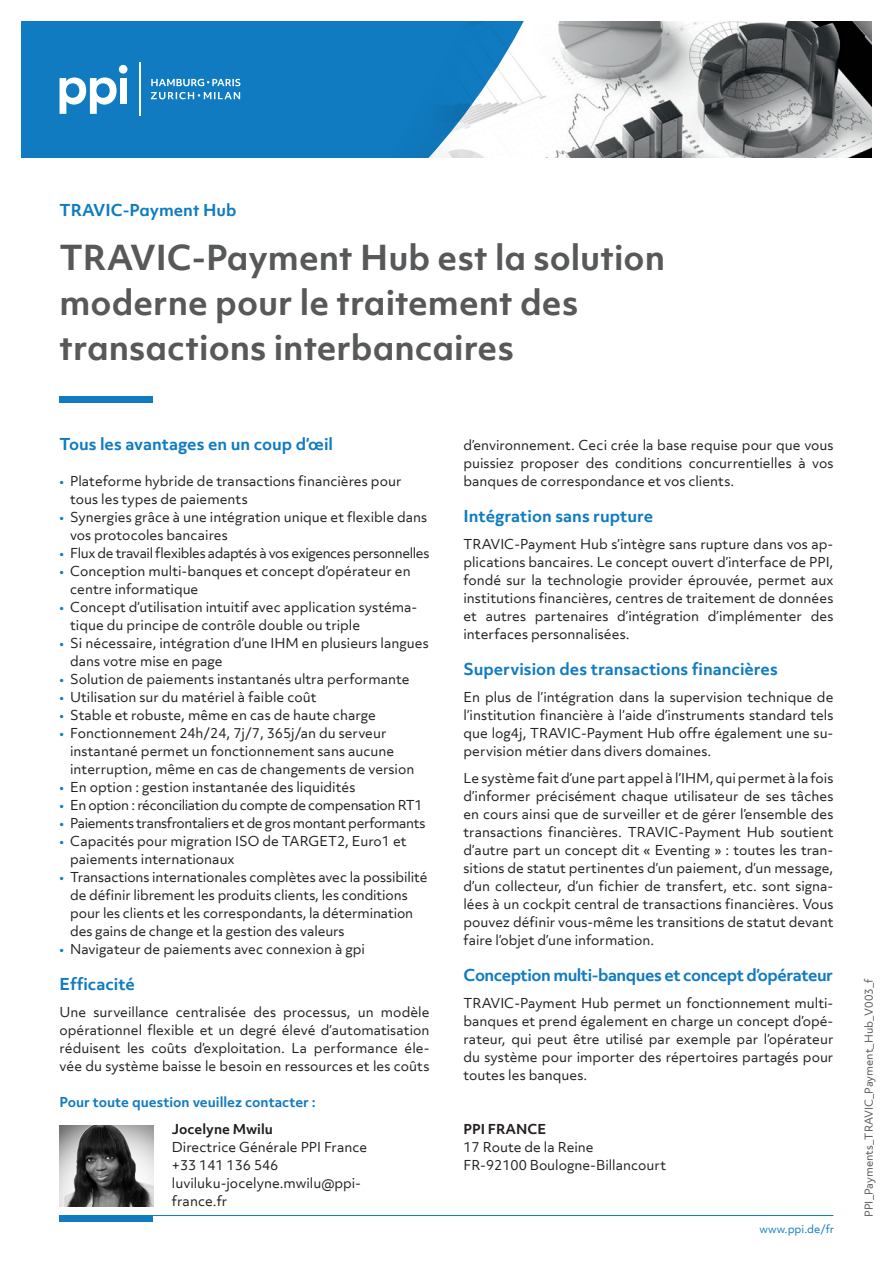
<style>
.page{position:relative;width:893px;height:1263px;background:#fff}
.page>*{position:absolute;margin:0;border:0;box-sizing:border-box;transform-origin:0 0}
.t1{font:700 33px/45px "Objektiv Mk 1";color:#57585a}
.t2{font:700 15.75px "Objektiv Mk 3";color:#107bc1}
.t3{font:700 15.75px "Objektiv Mk 3";letter-spacing:-.03em;color:#107bc1}
.t4{font:700 15.75px "Objektiv Mk 1";color:#107bc1}
.t5{font:13.2px/18px "Objektiv Mk 3";color:#231f20}
.t6{font:13.2px "Objektiv Mk 3";letter-spacing:-.03em;color:#231f20}
.t7{font:700 13.2px "Objektiv Mk 3";color:#107bc1}
.t8{font:700 13.2px "Objektiv Mk 3";color:#231f20}
.t9{font:10.5px "Objektiv Mk 3";color:#57585a}
.t10{font:10.5px "Objektiv Mk 3";color:#107bc1}
.s1{color:#107bc1}
</style>
<div class="page">
<img style="left:595px;top:21px;width:277px;height:137px">
<svg style="left:21px;top:21px;width:574px;height:137px;fill:#107bc1"></svg>
<img style="left:60px;top:1125px;width:93px;height:81px">
<div style="left:60px;top:1215px;width:93px;height:6px;background:#107bc1"></div>
<hr style="left:60px;top:1215px;width:773px;height:1px;background:#107bc1">
<div style="left:120px;top:78px;width:7px;height:26px;background:#fff"></div>
<div style="left:119px;top:65px;width:8px;height:9px;background:#fff;border-radius:50%"></div>
<svg style="left:60px;top:77px;width:57px;height:37px"></svg>
<hr style="left:139px;top:62px;width:2px;height:54px;background:#fff">
<svg style="left:151px;top:92px;width:89px;height:7px"></svg>
<svg style="left:151px;top:79px;width:89px;height:7px"></svg>
<div style="left:60px;top:396px;width:93px;height:6px;background:#107bc1"></div>
<p class="t4" style="left:60px;top:199px;width:178px">TRAVIC-Payment Hub</p>
<h1 class="t1" style="left:60px;top:234px;width:607px">TRAVIC-Payment Hub est la solution moderne pour le traitement des transactions interbancaires</h1>
<p class="t2" style="left:60px;top:433px;width:275px">Tous les avantages en un coup d’œil</p>
<p class="t5" style="left:70px;top:472px;width:333px;text-indent:-11px"><span class="s1">•</span> Plateforme hybride de transactions financières pour tous les types de paiements</p>
<p class="t5" style="left:70px;top:508px;width:358px;text-indent:-11px"><span class="s1">•</span> Synergies grâce à une intégration unique et flexible dans vos protocoles bancaires</p>
<p class="t6" style="left:60px;top:544px;width:371px"><span class="s1">•</span> Flux de travail flexibles adaptés à vos exigences personnelles</p>
<p class="t5" style="left:70px;top:562px;width:342px;text-indent:-11px"><span class="s1">•</span> Conception multi-banques et concept d’opérateur en centre informatique</p>
<p class="t5" style="left:70px;top:598px;width:349px;text-indent:-11px"><span class="s1">•</span> Concept d’utilisation intuitif avec application systéma&shy;tique du principe de contrôle double ou triple</p>
<p class="t5" style="left:70px;top:634px;width:360px;text-indent:-11px"><span class="s1">•</span> Si nécessaire, intégration d’une IHM en plusieurs langues dans votre mise en page</p>
<p class="t5" style="left:60px;top:670px;width:352px"><span class="s1">•</span> Solution de paiements instantanés ultra performante</p>
<p class="t5" style="left:60px;top:688px;width:258px"><span class="s1">•</span> Utilisation sur du matériel à faible coût</p>
<p class="t5" style="left:60px;top:706px;width:318px"><span class="s1">•</span> Stable et robuste, même en cas de haute charge</p>
<p class="t5" style="left:70px;top:724px;width:346px;text-indent:-11px"><span class="s1">•</span> Fonctionnement 24h/24, 7j/7, 365j/an du serveur instantané permet un fonctionnement sans aucune interruption, même en cas de changements de version</p>
<p class="t5" style="left:60px;top:778px;width:297px"><span class="s1">•</span> En option : gestion instantanée des liquidités</p>
<p class="t6" style="left:60px;top:796px;width:365px"><span class="s1">•</span> En option : réconciliation du compte de compensation RT1</p>
<p class="t6" style="left:60px;top:814px;width:368px"><span class="s1">•</span> Paiements transfrontaliers et de gros montant performants</p>
<p class="t5" style="left:70px;top:832px;width:338px;text-indent:-11px"><span class="s1">•</span> Capacités pour migration ISO de TARGET2, Euro1 et paiements internationaux</p>
<p class="t5" style="left:70px;top:868px;width:359px;text-indent:-11px"><span class="s1">•</span> Transactions internationales complètes avec la possibilité de définir librement les produits clients, les conditions pour les clients et les correspondants, la détermination des gains de change et la gestion des valeurs</p>
<p class="t5" style="left:60px;top:940px;width:307px"><span class="s1">•</span> Navigateur de paiements avec connexion à gpi</p>
<p class="t2" style="left:60px;top:973px;width:77px">Efficacité</p>
<p class="t5" style="left:60px;top:1003px;width:371px;text-align:justify">Une surveillance centralisée des processus, un modèle opérationnel flexible et un degré élevé d’automatisation réduisent les coûts d’exploitation. La performance éle&shy;vée du système baisse le besoin en ressources et les coûts</p>
<p class="t7" style="left:60px;top:1093px;width:258px">Pour toute question veuillez contacter :</p>
<p class="t8" style="left:172px;top:1120px;width:103px">Jocelyne Mwilu</p>
<p class="t5" style="left:172px;top:1138px;width:197px">Directrice Générale PPI France +33 141 136 546 luviluku-jocelyne.mwilu@ppi&shy;france.fr</p>
<p class="t5" style="left:463px;top:436px;width:371px;text-align:justify">d’environnement. Ceci crée la base requise pour que vous puissiez proposer des conditions concurrentielles à vos banques de correspondance et vos clients.</p>
<p class="t2" style="left:463px;top:505px;width:191px">Intégration sans rupture</p>
<p class="t5" style="left:463px;top:535px;width:371px;text-align:justify">TRAVIC-Payment Hub s’intègre sans rupture dans vos ap&shy;plications bancaires. Le concept ouvert d’interface de PPI, fondé sur la technologie provider éprouvée, permet aux institutions financières, centres de traitement de données et autres partenaires d’intégration d’implémenter des interfaces personnalisées.</p>
<p class="t2" style="left:463px;top:658px;width:316px">Supervision des transactions financières</p>
<p class="t5" style="left:463px;top:688px;width:371px;text-align:justify">En plus de l’intégration dans la supervision technique de l’institution financière à l’aide d’instruments standard tels que log4j, TRAVIC-Payment Hub offre également une su&shy;pervision métier dans divers domaines.</p>
<p class="t5" style="left:463px;top:769px;width:371px;text-align:justify">Le système fait d’une part appel à l’IHM, qui permet à la fois d’informer précisément chaque utilisateur de ses tâches en cours ainsi que de surveiller et de gérer l’ensemble des transactions financières. TRAVIC-Payment Hub soutient d’autre part un concept dit « Eventing » : toutes les tran&shy;sitions de statut pertinentes d’un paiement, d’un message, d’un collecteur, d’un fichier de transfert, etc. sont signa&shy;lées à un cockpit central de transactions financières. Vous pouvez définir vous-même les transitions de statut devant faire l’objet d’une information.</p>
<p class="t3" style="left:463px;top:964px;width:371px">Conception multi-banques et concept d’opérateur</p>
<p class="t5" style="left:463px;top:994px;width:371px;text-align:justify">TRAVIC-Payment Hub permet un fonctionnement multi&shy;banques et prend également en charge un concept d’opé&shy;rateur, qui peut être utilisé par exemple par l’opérateur du système pour importer des répertoires partagés pour toutes les banques.</p>
<p class="t8" style="left:463px;top:1120px;width:84px">PPI FRANCE</p>
<p class="t5" style="left:463px;top:1138px;width:204px">17 Route de la Reine<br>FR-92100 Boulogne-Billancourt</p>
<p class="t10" style="left:759px;top:1222px;width:76px">www.ppi.de/fr</p>
<p class="t9" style="left:862px;top:1217px;width:240px;rotate:-90deg">PPI_Payments_TRAVIC_Payment_Hub_V003_f</p>
</div>
